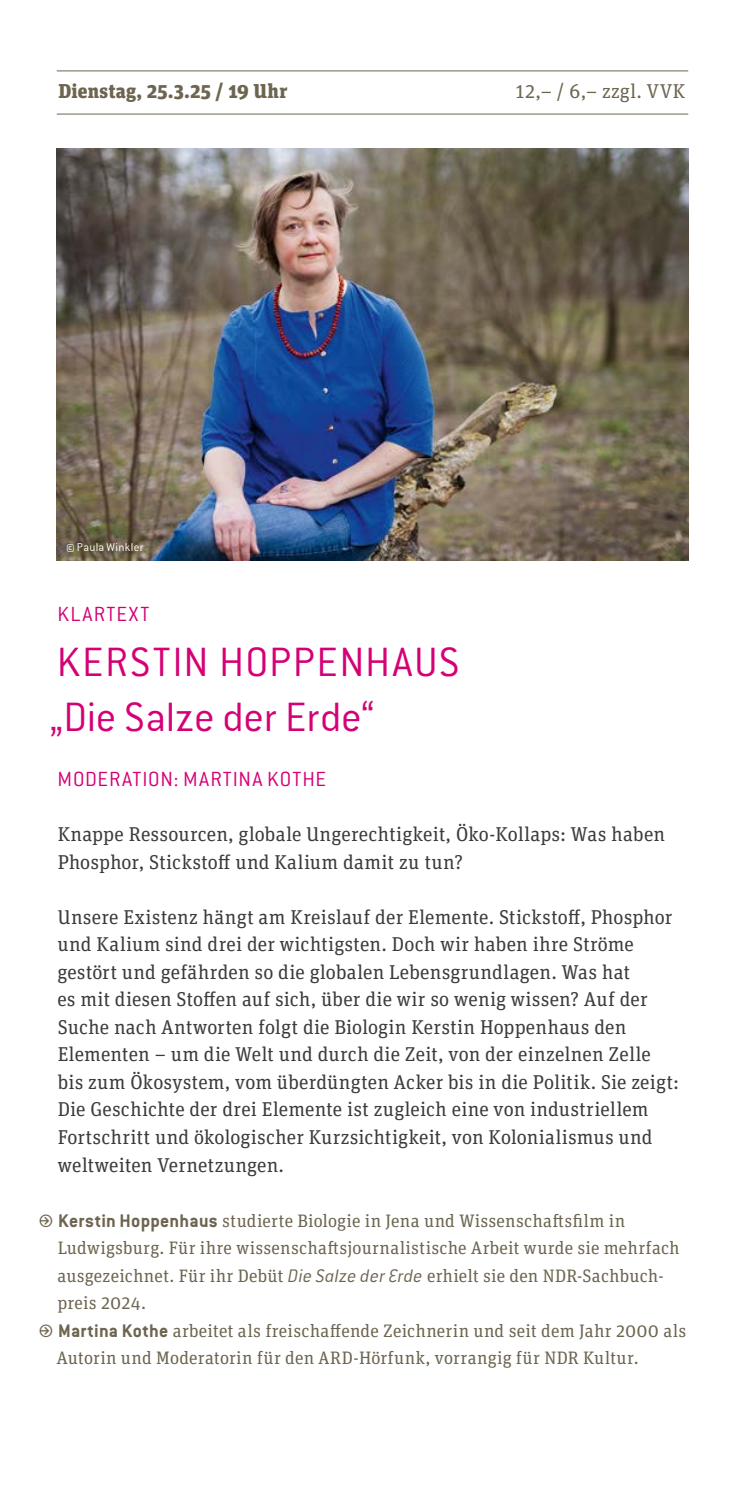
<style>
.page{position:relative;width:745px;height:1489px;background:#fff}
.page>*{position:absolute;margin:0;border:0;box-sizing:border-box;transform-origin:0 0}
.t1{font:300 45px/55px "Conduit ITC Std";letter-spacing:.02em;color:#d50075}
.t2{font:300 22.5px "Conduit ITC Std";letter-spacing:.045em;color:#d50075}
.t3{font:20px/27.5px "Unit Slab OT";letter-spacing:.01em;color:#3c3c3a}
.t4{font:900 20px "Unit Slab OT";letter-spacing:.015em;color:#6d6550}
.t5{font:20px "Unit Slab OT";letter-spacing:.02em;color:#6d6550}
.t6{font:18px/27.5px "Unit Slab OT";letter-spacing:.01em;color:#6d6550}
.t7{font:300 12.5px "Conduit ITC Std";letter-spacing:.02em;color:#fff}
.s1{font-family:"Conduit ITC Std";font-weight:700;font-size:20px}
.s2{font-family:"Conduit ITC Std";font-weight:300;font-style:italic;font-size:20px}
</style>
<div class="page">
<hr style="left:744px;top:0;width:1px;height:1488px;background:#f2f1ef">
<hr style="left:57px;top:70px;width:630px;height:1px;background:#6d6550">
<hr style="left:57px;top:114px;width:630px;height:1px;background:#6d6550">
<img style="left:57px;top:148px;width:630px;height:413px">
<p class="t4" style="left:58px;top:78px;width:230px">Dienstag, 25.3.25 / 19 Uhr</p>
<p class="t5" style="left:515px;top:79px;width:171px">12,– / 6,– zzgl. VVK</p>
<p class="t7" style="left:66px;top:539px;width:79px">© Paula Winkler</p>
<p class="t2" style="left:58px;top:600px;width:93px">KLARTEXT</p>
<h1 class="t1" style="left:50px;top:633px;width:411px">KERSTIN HOPPENHAUS „Die Salze der Erde“</h1>
<p class="t2" style="left:58px;top:765px;width:270px">MODERATION: MARTINA KOTHE</p>
<p class="t3" style="left:58px;top:820px;width:608px">Knappe Ressourcen, globale Ungerechtigkeit, Öko-Kollaps: Was haben<br>Phosphor, Stickstoff und Kalium damit zu tun?</p>
<p class="t3" style="left:57px;top:902px;width:623px">Unsere Existenz hängt am Kreislauf der Elemente. Stickstoff, Phosphor und Kalium sind drei der wichtigsten. Doch wir haben ihre Ströme gestört und gefährden so die globalen Lebensgrundlagen. Was hat<br>es mit diesen Stoffen auf sich, über die wir so wenig wissen? Auf der Suche nach Antworten folgt die Biologin Kerstin Hoppenhaus den Elementen – um die Welt und durch die Zeit, von der einzelnen Zelle bis zum Ökosystem, vom überdüngten Acker bis in die Politik. Sie zeigt:<br>Die Geschichte der drei Elemente ist zugleich eine von industriellem Fortschritt und ökologischer Kurzsichtigkeit, von Kolonialismus und weltweiten Vernetzungen.</p>
<p class="t6" style="left:39px;top:1205px;width:587px">→ <span class="s1">Kerstin Hoppenhaus</span> studierte Biologie in Jena und Wissenschaftsfilm in</p>
<p class="t6" style="left:57px;top:1233px;width:623px">Ludwigsburg. Für ihre wissenschaftsjournalistische Arbeit wurde sie mehrfach ausgezeichnet. Für ihr Debüt <span class="s2">Die Salze der Erde</span> erhielt sie den NDR-Sachbuch&shy;preis 2024.</p>
<p class="t6" style="left:57px;top:1343px;width:583px">Autorin und Moderatorin für den ARD-Hörfunk, vorrangig für NDR Kultur.</p>
<p class="t6" style="left:39px;top:1315px;width:648px">→ <span class="s1">Martina Kothe</span> arbeitet als freischaffende Zeichnerin und seit dem Jahr 2000 als</p>
</div>
